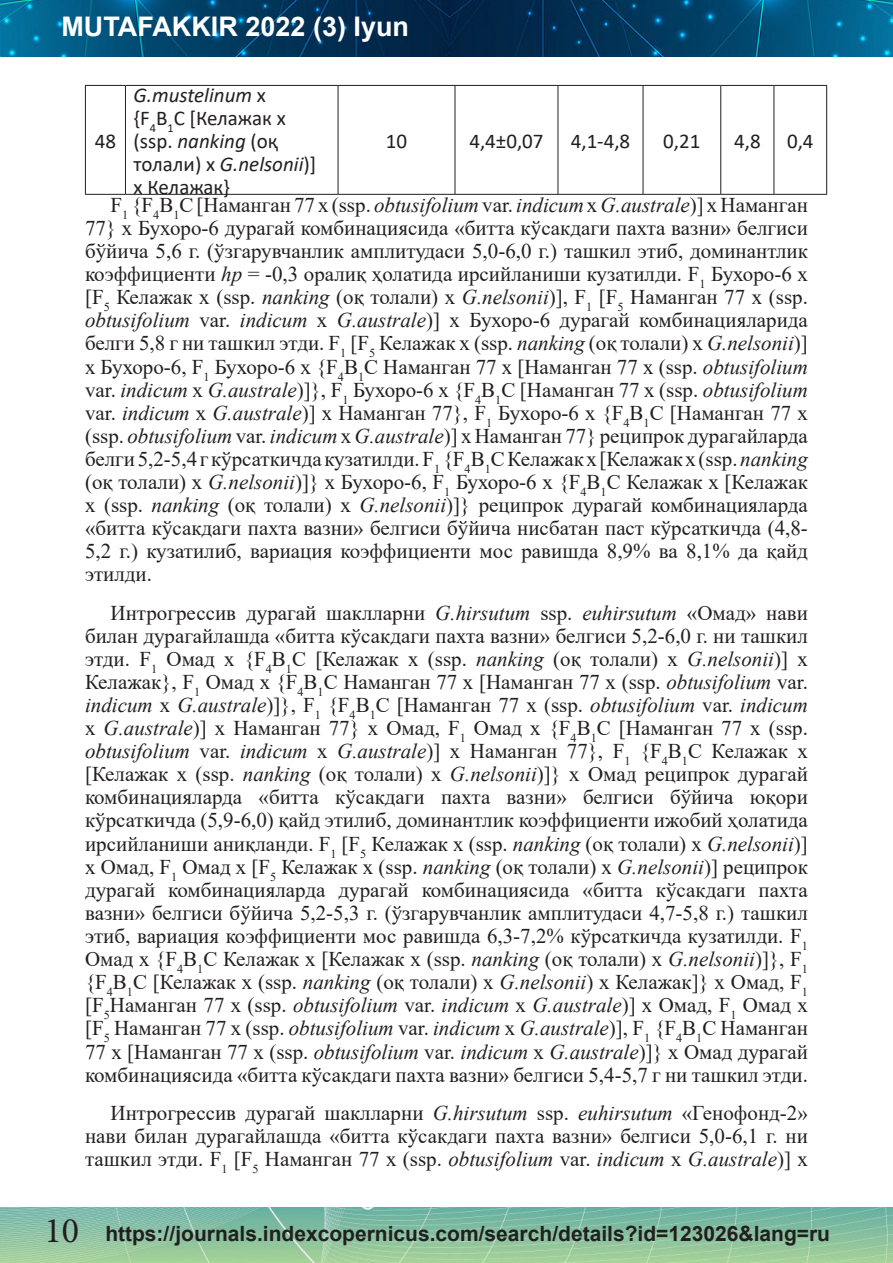
<style>
.page{position:relative;width:893px;height:1263px;background:#fff}
.page>*{position:absolute;margin:0;border:0;box-sizing:border-box;transform-origin:0 0}
.t1{font:700 27px "Arial";color:#fff}
.Обычный{font:21px/23.1px "Times New Roman";color:#231f20;text-align:justify}
.Обычный-2{font:21px/23.1px "Calibri";color:#231f20}
.t2{font:700 21px "Arial";color:#231f20}
.s1{font-style:italic}
.s2{font-family:"Minion Pro";font-weight:400;font-size:36px}
</style>
<div class="page">
<img style="left:0;top:1207px;width:893px;height:56px">
<img style="left:0;top:0;width:893px;height:56px">
<hr style="left:85px;top:85px;width:40px;height:1px;background:#231f20">
<hr style="left:85px;top:86px;width:1px;height:108px;background:#231f20">
<hr style="left:125px;top:85px;width:213px;height:1px;background:#231f20">
<hr style="left:125px;top:86px;width:1px;height:108px;background:#231f20">
<hr style="left:338px;top:85px;width:117px;height:1px;background:#231f20">
<hr style="left:338px;top:86px;width:1px;height:108px;background:#231f20">
<hr style="left:455px;top:85px;width:103px;height:1px;background:#231f20">
<hr style="left:455px;top:86px;width:1px;height:108px;background:#231f20">
<hr style="left:558px;top:85px;width:85px;height:1px;background:#231f20">
<hr style="left:558px;top:86px;width:1px;height:108px;background:#231f20">
<hr style="left:643px;top:85px;width:78px;height:1px;background:#231f20">
<hr style="left:643px;top:86px;width:1px;height:108px;background:#231f20">
<hr style="left:721px;top:85px;width:53px;height:1px;background:#231f20">
<hr style="left:720px;top:86px;width:1px;height:108px;background:#231f20">
<hr style="left:774px;top:85px;width:53px;height:1px;background:#231f20">
<hr style="left:774px;top:86px;width:1px;height:108px;background:#231f20">
<hr style="left:826px;top:86px;width:1px;height:108px;background:#231f20">
<hr style="left:85px;top:194px;width:40px;height:1px;background:#231f20">
<hr style="left:125px;top:194px;width:213px;height:1px;background:#231f20">
<hr style="left:338px;top:194px;width:117px;height:1px;background:#231f20">
<hr style="left:455px;top:194px;width:103px;height:1px;background:#231f20">
<hr style="left:558px;top:194px;width:85px;height:1px;background:#231f20">
<hr style="left:643px;top:194px;width:78px;height:1px;background:#231f20">
<hr style="left:721px;top:194px;width:53px;height:1px;background:#231f20">
<hr style="left:774px;top:194px;width:53px;height:1px;background:#231f20">
<p class="t1" style="left:61px;top:8px;width:349px">MUTAFAKKIR 2022 (3) Iyun</p>
<p class="Обычный-2" style="left:134px;top:82px;width:184px"><span class="s1">G.mustelinum</span> х {F<sub>4</sub>B<sub>1</sub>С [Келажак х (ssp. <span class="s1">nanking</span> (оқ толали) х <span class="s1">G.nelsonii</span>)] х Келажак}</p>
<p class="Обычный-2" style="left:386px;top:129px;width:23px">10</p>
<p class="Обычный-2" style="left:469px;top:129px;width:76px">4,4±0,07</p>
<p class="Обычный-2" style="left:571px;top:129px;width:61px">4,1-4,8</p>
<p class="Обычный-2" style="left:663px;top:129px;width:39px">0,21</p>
<p class="Обычный-2" style="left:734px;top:129px;width:28px">4,8</p>
<p class="Обычный-2" style="left:787px;top:129px;width:28px">0,4</p>
<p class="Обычный-2" style="left:95px;top:129px;width:23px">48</p>
<p class="Обычный" style="left:85px;top:193px;width:724px;text-indent:26px">F<sub>1</sub> {F<sub>4</sub>B<sub>1</sub>С [Наманган 77 х (ssp. <span class="s1">obtusifolium</span> var. <span class="s1">indicum</span> х <span class="s1">G.australe</span>)] х Наманган 77} х Бухоро-6 дурагай комбинациясида «битта кўсакдаги пахта вазни» белгиси бўйича 5,6 г. (ўзгарувчанлик амплитудаси 5,0-6,0 г.) ташкил этиб, доминантлик коэффициенти <span class="s1">hp</span> = -0,3 оралиқ ҳолатида ирсийланиши кузатилди. F<sub>1</sub> Бухоро-6 х [F<sub>5</sub> Келажак х (ssp. <span class="s1">nanking</span> (оқ толали) х <span class="s1">G.nelsonii</span>)], F<sub>1</sub> [F<sub>5</sub> Наманган 77 х (ssp. <span class="s1">obtusifolium</span> var. <span class="s1">indicum</span> х <span class="s1">G.australe</span>)] х Бухоро-6 дурагай комбинацияларида белги 5,8 г ни ташкил этди. F<sub>1</sub> [F<sub>5</sub> Келажак х (ssp. <span class="s1">nanking</span> (оқ толали) х <span class="s1">G.nelsonii</span>)] х Бухоро-6, F<sub>1</sub> Бухоро-6 х {F<sub>4</sub>B<sub>1</sub>С Наманган 77 х [Наманган 77 х (ssp. <span class="s1">obtusifolium </span>var. <span class="s1">indicum</span> х <span class="s1">G.australe</span>)]}, F<sub>1</sub> Бухоро-6 х {F<sub>4</sub>B<sub>1</sub>С [Наманган 77 х (ssp. <span class="s1">obtusifolium </span>var. <span class="s1">indicum</span> х <span class="s1">G.australe</span>)] х Наманган 77}, F<sub>1</sub> Бухоро-6 х {F<sub>4</sub>B<sub>1</sub>С [Наманган 77 х (ssp. <span class="s1">obtusifolium</span> var. <span class="s1">indicum</span> х <span class="s1">G.australe</span>)] х Наманган 77} реципрок дурагайларда белги 5,2-5,4 г кўрсаткичда кузатилди. F<sub>1</sub> {F<sub>4</sub>B<sub>1</sub>С Келажак х [Келажак х (ssp. <span class="s1">nanking </span>(оқ толали) х <span class="s1">G.nelsonii</span>)]} х Бухоро-6, F<sub>1</sub> Бухоро-6 х {F<sub>4</sub>B<sub>1</sub>С Келажак х [Келажак х (ssp. <span class="s1">nanking</span> (оқ толали) х <span class="s1">G.nelsonii</span>)]} реципрок дурагай комбинацияларда «битта кўсакдаги пахта вазни» белгиси бўйича нисбатан паст кўрсаткичда (4,8- 5,2 г.) кузатилиб, вариация коэффициенти мос равишда 8,9% ва 8,1% да қайд этилди.</p>
<p class="Обычный" style="left:85px;top:600px;width:724px;text-indent:26px">Интрогрессив дурагай шаклларни <span class="s1">G.hirsutum</span> ssp. <span class="s1">euhirsutum</span> «Омад» нави билан дурагайлашда «битта кўсакдаги пахта вазни» белгиси 5,2-6,0 г. ни ташкил этди. F<sub>1</sub> Омад х {F<sub>4</sub>B<sub>1</sub>С [Келажак х (ssp. <span class="s1">nanking</span> (оқ толали) х <span class="s1">G.nelsonii</span>)] х Келажак}, F<sub>1</sub> Омад х {F<sub>4</sub>B<sub>1</sub>С Наманган 77 х [Наманган 77 х (ssp. <span class="s1">obtusifolium</span> var. <span class="s1">indicum</span> х <span class="s1">G.australe</span>)]}, F<sub>1</sub> {F<sub>4</sub>B<sub>1</sub>С [Наманган 77 х (ssp. <span class="s1">obtusifolium</span> var. <span class="s1">indicum </span>х <span class="s1">G.australe</span>)] х Наманган 77} х Омад, F<sub>1</sub> Омад х {F<sub>4</sub>B<sub>1</sub>С [Наманган 77 х (ssp. <span class="s1">obtusifolium</span> var. <span class="s1">indicum</span> х <span class="s1">G.australe</span>)] х Наманган 77}, F<sub>1</sub> {F<sub>4</sub>B<sub>1</sub>С Келажак х [Келажак х (ssp. <span class="s1">nanking</span> (оқ толали) х <span class="s1">G.nelsonii</span>)]} х Омад реципрок дурагай комбинацияларда «битта кўсакдаги пахта вазни» белгиси бўйича юқори кўрсаткичда (5,9-6,0) қайд этилиб, доминантлик коэффициенти ижобий ҳолатида ирсийланиши аниқланди. F<sub>1</sub> [F<sub>5</sub> Келажак х (ssp. <span class="s1">nanking</span> (оқ толали) х <span class="s1">G.nelsonii</span>)] х Омад, F<sub>1</sub> Омад х [F<sub>5</sub> Келажак х (ssp. <span class="s1">nanking</span> (оқ толали) х <span class="s1">G.nelsonii</span>)] реципрок дурагай комбинацияларда дурагай комбинациясида «битта кўсакдаги пахта вазни» белгиси бўйича 5,2-5,3 г. (ўзгарувчанлик амплитудаси 4,7-5,8 г.) ташкил этиб, вариация коэффициенти мос равишда 6,3-7,2% кўрсаткичда кузатилди. F<sub>1<br></sub>Омад х {F<sub>4</sub>B<sub>1</sub>С Келажак х [Келажак х (ssp. <span class="s1">nanking</span> (оқ толали) х <span class="s1">G.nelsonii</span>)]}, F<sub>1 </sub>{F<sub>4</sub>B<sub>1</sub>С [Келажак х (ssp. <span class="s1">nanking</span> (оқ толали) х <span class="s1">G.nelsonii</span>) х Келажак]} х Омад, F<sub>1 </sub>[F<sub>5</sub>Наманган 77 х (ssp. <span class="s1">obtusifolium</span> var. <span class="s1">indicum</span> х <span class="s1">G.australe</span>)] х Омад, F<sub>1</sub> Омад х [F<sub>5</sub> Наманган 77 х (ssp. <span class="s1">obtusifolium</span> var. <span class="s1">indicum</span> х <span class="s1">G.australe</span>)], F<sub>1</sub> {F<sub>4</sub>B<sub>1</sub>С Наманган 77 х [Наманган 77 х (ssp. <span class="s1">obtusifolium</span> var. <span class="s1">indicum</span> х <span class="s1">G.australe</span>)]} х Омад дурагай комбинациясида «битта кўсакдаги пахта вазни» белгиси 5,4-5,7 г ни ташкил этди.</p>
<p class="Обычный" style="left:85px;top:1100px;width:724px;text-indent:26px">Интрогрессив дурагай шаклларни <span class="s1">G.hirsutum</span> ssp. <span class="s1">euhirsutum</span> «Генофонд-2» нави билан дурагайлашда «битта кўсакдаги пахта вазни» белгиси 5,0-6,1 г. ни ташкил этди. F<sub>1</sub> [F<sub>5</sub> Наманган 77 х (ssp. <span class="s1">obtusifolium</span> var. <span class="s1">indicum</span> х <span class="s1">G.australe</span>)] х</p>
<p class="t2" style="left:45px;top:1218px;width:787px"><span class="s2">10</span> https://journals.indexcopernicus.com/search/details?id=123026&amp;lang=ru</p>
</div>
